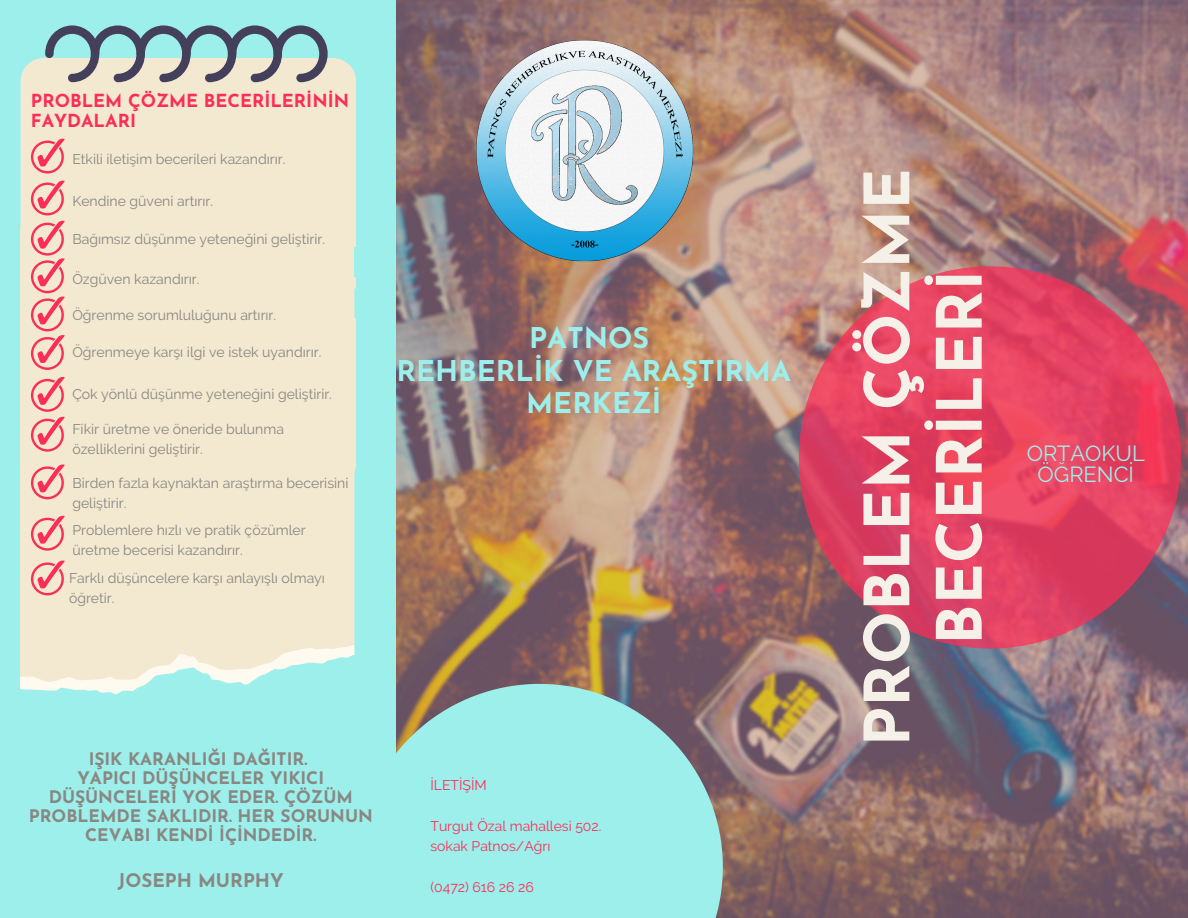
<style>
.page{position:relative;width:1188px;height:918px;background:#9defeb}
.page>*{position:absolute;margin:0;border:0;box-sizing:border-box;transform-origin:0 0}
.t1{font:700 62.25px/72.3px "Josefin Sans";color:#f5f1e8;text-align:center}
.t2{font:700 28.65px/32.7px "Josefin Sans";color:#9defeb;text-align:center}
.t3{font:21.75px/21.3px "Raleway";color:#9defeb;text-align:center}
.t4{font:700 18.75px "Josefin Sans";color:#898782}
.t5{font:700 18px/20.2px "Josefin Sans";color:#fc2e58}
.t6{font:700 17.25px/19.2px "Josefin Sans";color:#898782;text-align:center}
.t7{font:14.1px/20px "Raleway";color:#898782}
.t8{font:13.95px/20.2px "Raleway";color:#fc2e58}
</style>
<div class="page">
<img style="left:396px;top:0;width:792px;height:918px">
<svg style="left:799px;top:266px;width:382px;height:383px"></svg>
<svg style="left:396px;top:684px;width:327px;height:234px"></svg>
<img style="left:396px;top:0;width:392px;height:317px">
<div style="left:21px;top:58px;width:335px;height:429px;background:#f3e8d0;border-radius:23px"></div>
<svg style="left:45px;top:25px;width:283px;height:57px"></svg>
<svg style="left:20px;top:227px;width:336px;height:428px"></svg>
<svg style="left:353px;top:244px;width:3px;height:76px"></svg>
<svg style="left:20px;top:645px;width:334px;height:49px"></svg>
<div style="left:235px;top:240px;width:118px;height:118px;background:#f3e8d0"></div>
<svg style="left:31px;top:139px;width:34px;height:34px"></svg>
<svg style="left:31px;top:181px;width:34px;height:34px"></svg>
<svg style="left:31px;top:221px;width:34px;height:149px"></svg>
<svg style="left:31px;top:377px;width:34px;height:75px"></svg>
<svg style="left:31px;top:464px;width:34px;height:35px"></svg>
<svg style="left:31px;top:516px;width:34px;height:35px"></svg>
<svg style="left:31px;top:561px;width:34px;height:34px"></svg>
<p class="t5" style="left:31px;top:92px;width:320px">PROBLEM ÇÖZME BECERİLERİNİN<br>FAYDALARI</p>
<p class="t7" style="left:72px;top:149px;width:215px">Etkili iletişim becerileri kazandırır.</p>
<p class="t7" style="left:72px;top:191px;width:142px">Kendine güveni artırır.</p>
<p class="t7" style="left:72px;top:229px;width:254px">Bağımsız düşünme yeteneğini geliştirir.</p>
<p class="t7" style="left:72px;top:269px;width:129px">Özgüven kazandırır.</p>
<p class="t7" style="left:72px;top:305px;width:205px">Öğrenme sorumluluğunu artırır.</p>
<p class="t7" style="left:72px;top:342px;width:250px">Öğrenmeye karşı ilgi ve istek uyandırır.</p>
<p class="t7" style="left:72px;top:384px;width:261px">Çok yönlü düşünme yeteneğini geliştirir.</p>
<p class="t7" style="left:72px;top:419px;width:213px">Fikir üretme ve öneride bulunma özelliklerini geliştirir.</p>
<p class="t7" style="left:72px;top:473px;width:278px">Birden fazla kaynaktan araştırma becerisini geliştirir.</p>
<p class="t7" style="left:72px;top:520px;width:235px">Problemlere hızlı ve pratik çözümler üretme becerisi kazandırır.</p>
<p class="t7" style="left:69px;top:568px;width:257px">Farklı düşüncelere karşı anlayışlı olmayı öğretir.</p>
<p class="t2" style="left:529px;top:324px;width:122px">PATNOS</p>
<p class="t2" style="left:397px;top:357px;width:396px">REHBERLİK VE ARAŞTIRMA<br>MERKEZİ</p>
<p class="t6" style="left:89px;top:751px;width:220px">IŞIK KARANLIĞI DAĞITIR.</p>
<p class="t6" style="left:29px;top:770px;width:346px">YAPICI DÜŞÜNCELER YIKICI<br>DÜŞÜNCELERİ YOK EDER. ÇÖZÜM<br>PROBLEMDE SAKLIDIR. HER SORUNUN<br>CEVABI KENDİ İÇİNDEDİR.</p>
<p class="t4" style="left:118px;top:873px;width:167px">JOSEPH MURPHY</p>
<p class="t8" style="left:430px;top:775px;width:58px">İLETİŞİM</p>
<p class="t8" style="left:430px;top:816px;width:173px">Turgut Özal mahallesi 502. sokak Patnos/Ağrı</p>
<p class="t8" style="left:430px;top:877px;width:105px">(0472) 616 26 26</p>
<p class="t1" style="left:858px;top:747px;width:580px;rotate:-90deg">PROBLEM ÇÖZME<br>BECERİLERİ</p>
<p class="t3" style="left:1027px;top:443px;width:120px">ORTAOKUL<br>ÖĞRENCİ</p>
</div>
